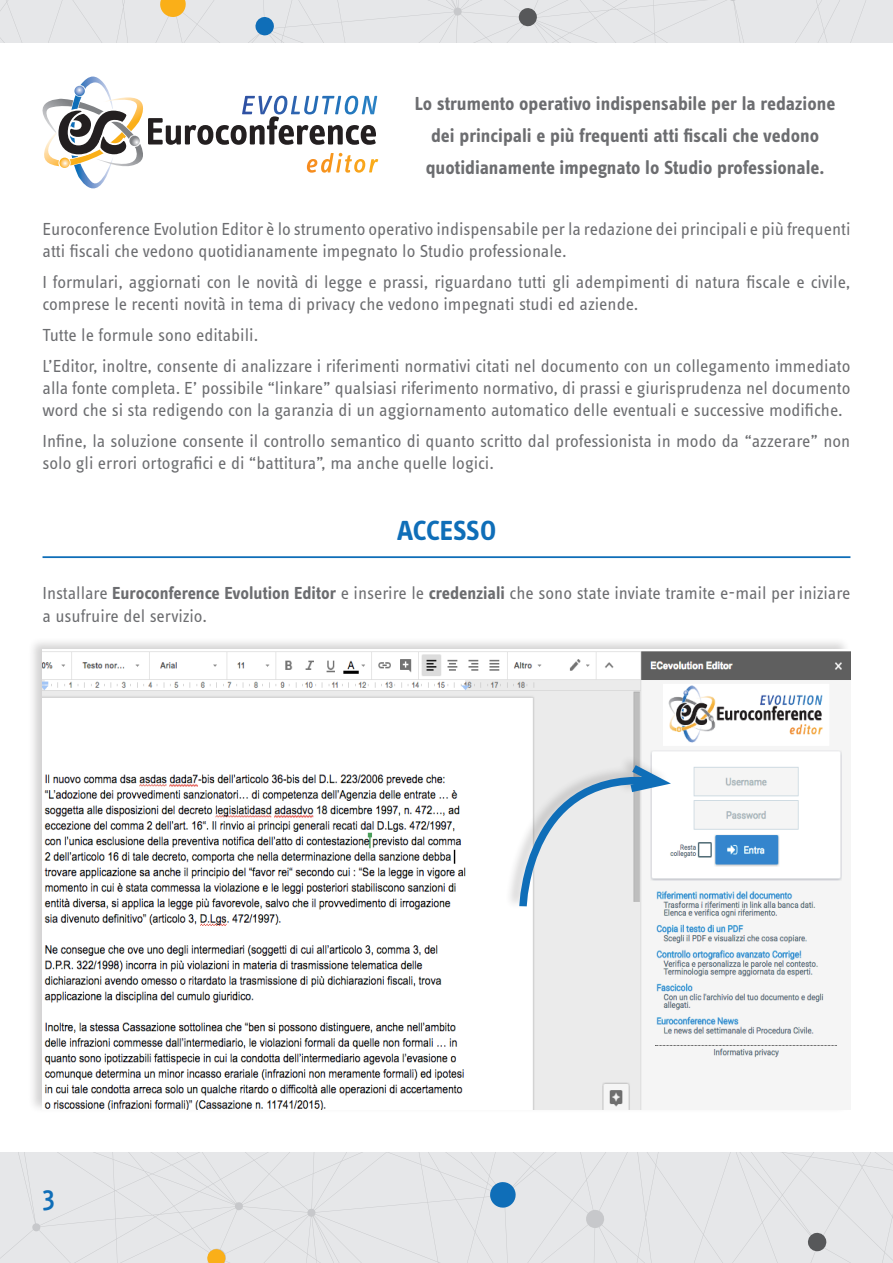
<style>
.page{position:relative;width:893px;height:1263px;background:#fff}
.page>*{position:absolute;margin:0;border:0;box-sizing:border-box;transform-origin:0 0}
.t1{font:700 28.5px "Info Text OT";letter-spacing:-.01em;color:#0f6eb8}
.t2{font:500 28.5px "Info Text OT";color:#0f6eb8}
.t3{font:700 19.5px/32px "Info Text OT";color:#6c6d70;text-align:center}
.t4{font:18px/22.4px "Info Text OT";color:#6c6d70}
.s1{font-weight:700}
</style>
<div class="page">
<div style="left:0;top:1152px;width:893px;height:111px;background:#e6e7e9"></div>
<svg style="left:489px;top:1181px;width:27px;height:27px"></svg>
<svg style="left:807px;top:1232px;width:20px;height:20px"></svg>
<svg style="left:207px;top:1248px;width:19px;height:15px"></svg>
<svg style="left:0;top:0;width:893px;height:43px;background:#e2e3e4"></svg>
<hr style="left:43px;top:556px;width:807px;height:2px;background:#0f6eb8">
<div style="left:27px;top:637px;width:824px;height:477px;background:#231f20;opacity:.2"></div>
<img style="left:43px;top:649px;width:807px;height:461px">
<div style="left:504px;top:754px;width:166px;height:156px;background:#231f20;opacity:.2"></div>
<svg style="left:515px;top:758px;width:167px;height:156px"></svg>
<svg style="left:42px;top:76px;width:336px;height:113px"></svg>
<p class="t3" style="left:415px;top:88px;width:422px">Lo strumento operativo indispensabile per la redazione dei principali e più frequenti atti fiscali che vedono quotidianamente impegnato lo Studio professionale.</p>
<p class="t4" style="left:43px;top:217px;width:809px">Euroconference Evolution Editor è lo strumento operativo indispensabile per la redazione dei principali e più frequenti atti fiscali che vedono quotidianamente impegnato lo Studio professionale.</p>
<p class="t4" style="left:43px;top:270px;width:809px">I formulari, aggiornati con le novità di legge e prassi, riguardano tutti gli adempimenti di natura fiscale e civile, comprese le recenti novità in tema di privacy che vedono impegnati studi ed aziende.</p>
<p class="t4" style="left:43px;top:319px;width:809px;line-height:30.8px">Tutte le formule sono editabili.<br>L’Editor, inoltre, consente di analizzare i riferimenti normativi citati nel documento con un collegamento immediato</p>
<p class="t4" style="left:43px;top:376px;width:809px">alla fonte completa. E’ possibile “linkare” qualsiasi riferimento normativo, di prassi e giurisprudenza nel documento word che si sta redigendo con la garanzia di un aggiornamento automatico delle eventuali e successive modifiche.</p>
<p class="t4" style="left:43px;top:429px;width:809px">Infine, la soluzione consente il controllo semantico di quanto scritto dal professionista in modo da “azzerare” non solo gli errori ortografici e di “battitura”, ma anche quelle logici.</p>
<h1 class="t1" style="left:397px;top:513px;width:101px">ACCESSO</h1>
<p class="t4" style="left:43px;top:582px;width:809px">Installare <span class="s1">Euroconference Evolution Editor</span> e inserire le <span class="s1">credenziali</span> che sono state inviate tramite e-mail per iniziare a usufruire del servizio.</p>
<h1 class="t2" style="left:43px;top:1180px;width:14px">3</h1>
</div>
